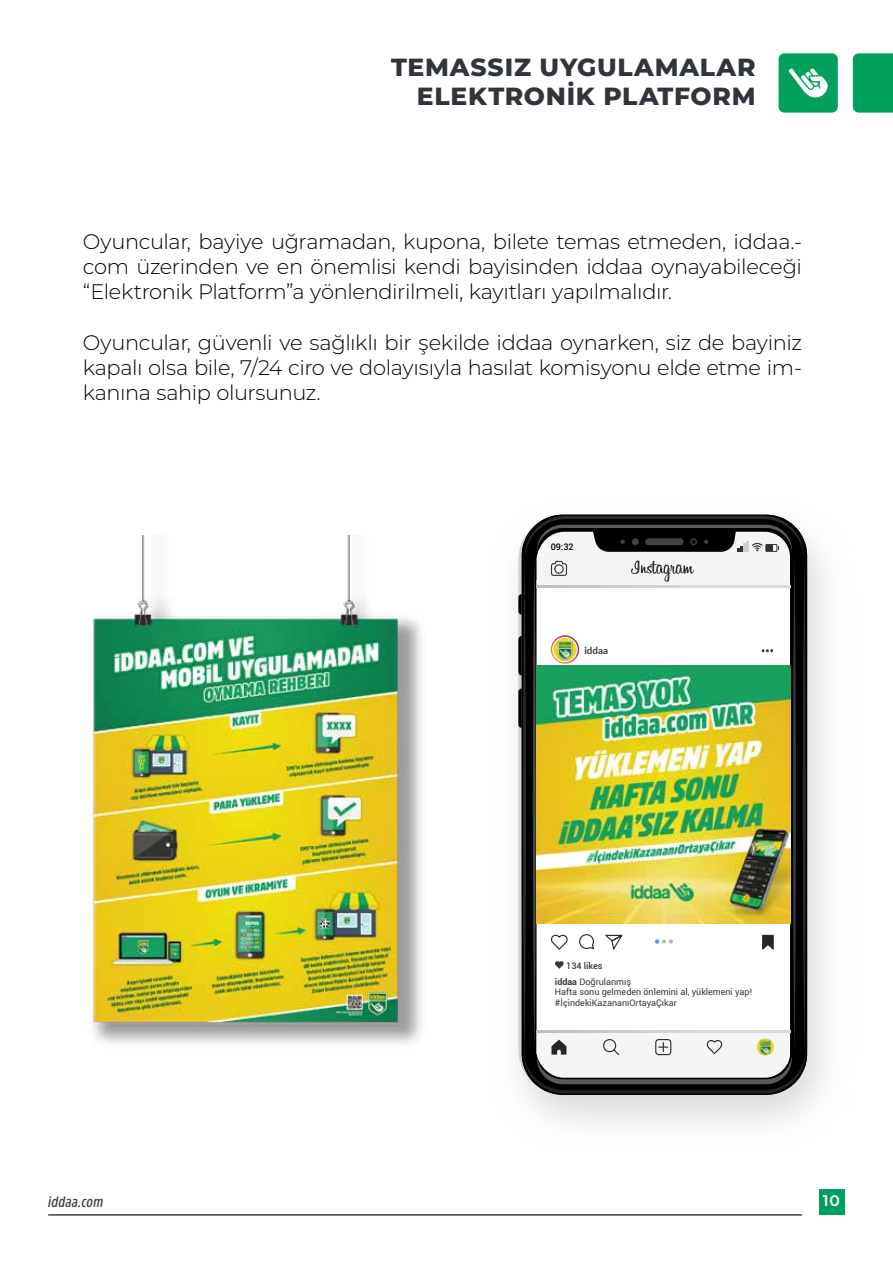
<style>
.page{position:relative;width:893px;height:1263px;background:#fff}
.page>*{position:absolute;margin:0;border:0;box-sizing:border-box;transform-origin:0 0}
.t1{font:800 24.75px/29.7px "Montserrat";letter-spacing:.03em;color:#30353b;text-align:right}
.t2{font:300 21px/25.2px "Montserrat";letter-spacing:-.02em;color:#000;text-align:justify}
.t3{font:600 15.3px "Montserrat";color:#fff}
.t4{font:italic 600 15px "Amsi Pro Cond";letter-spacing:.03em;color:#414042}
.t5{font:9.9px "Roboto";color:#2a2a2a}
.t6{font:700 9.9px "Lato";color:#383838}
.t7{font:9px/16px "Roboto";color:#383838}
.t8{font:500 9px "Roboto";color:#000}
.s1{font-weight:500}
.s2{font-weight:700}
</style>
<div class="page">
<hr style="left:48px;top:1214px;width:754px;height:1px;background:#414042">
<div style="left:819px;top:1189px;width:26px;height:26px;background:#00a15d"></div>
<img style="left:92px;top:535px;width:330px;height:509px">
<img style="left:517px;top:514px;width:309px;height:609px">
<img style="left:518px;top:516px;width:288px;height:577px">
<svg style="left:757px;top:1038px;width:17px;height:17px"></svg>
<img style="left:760px;top:1039px;width:11px;height:16px">
<div style="left:779px;top:53px;width:59px;height:60px;background:#00a15d;border-radius:6px"></div>
<div style="left:853px;top:53px;width:40px;height:60px;background:#00a15d"></div>
<svg style="left:789px;top:68px;width:39px;height:30px"></svg>
<p class="t1" style="left:391px;top:51px;width:366px">TEMASSIZ UYGULAMALAR<br>ELEKTRONİK PLATFORM</p>
<p class="t2" style="left:83px;top:228px;width:721px">Oyuncular, bayiye uğramadan, kupona, bilete temas etmeden, iddaa.- com üzerinden ve en önemlisi kendi bayisinden iddaa oynayabileceği “Elektronik Platform”a yönlendirilmeli, kayıtları yapılmalıdır.</p>
<p class="t2" style="left:83px;top:329px;width:721px">Oyuncular, güvenli ve sağlıklı bir şekilde iddaa oynarken, siz de bayiniz kapalı olsa bile, 7/24 ciro ve dolayısıyla hasılat komisyonu elde etme im&shy;kanına sahip olursunuz.</p>
<p class="t8" style="left:551px;top:541px;width:24px">09:32</p>
<p class="t5" style="left:546px;top:544px;width:33px">Stories</p>
<p class="t6" style="left:584px;top:643px;width:25px">iddaa</p>
<p class="t7" style="left:555px;top:957px;width:78px;text-indent:11px"><span class="s1">134 likes<br></span><span class="s2">iddaa</span> Doğrulanmış</p>
<p class="t7" style="left:555px;top:986px;width:199px;line-height:10.8px">Hafta sonu gelmeden önlemini al, yüklemeni yap! #İçindekiKazananıOrtayaÇıkar</p>
<p class="t4" style="left:48px;top:1191px;width:56px">iddaa.com</p>
<p class="t3" style="left:823px;top:1190px;width:18px">10</p>
</div>
